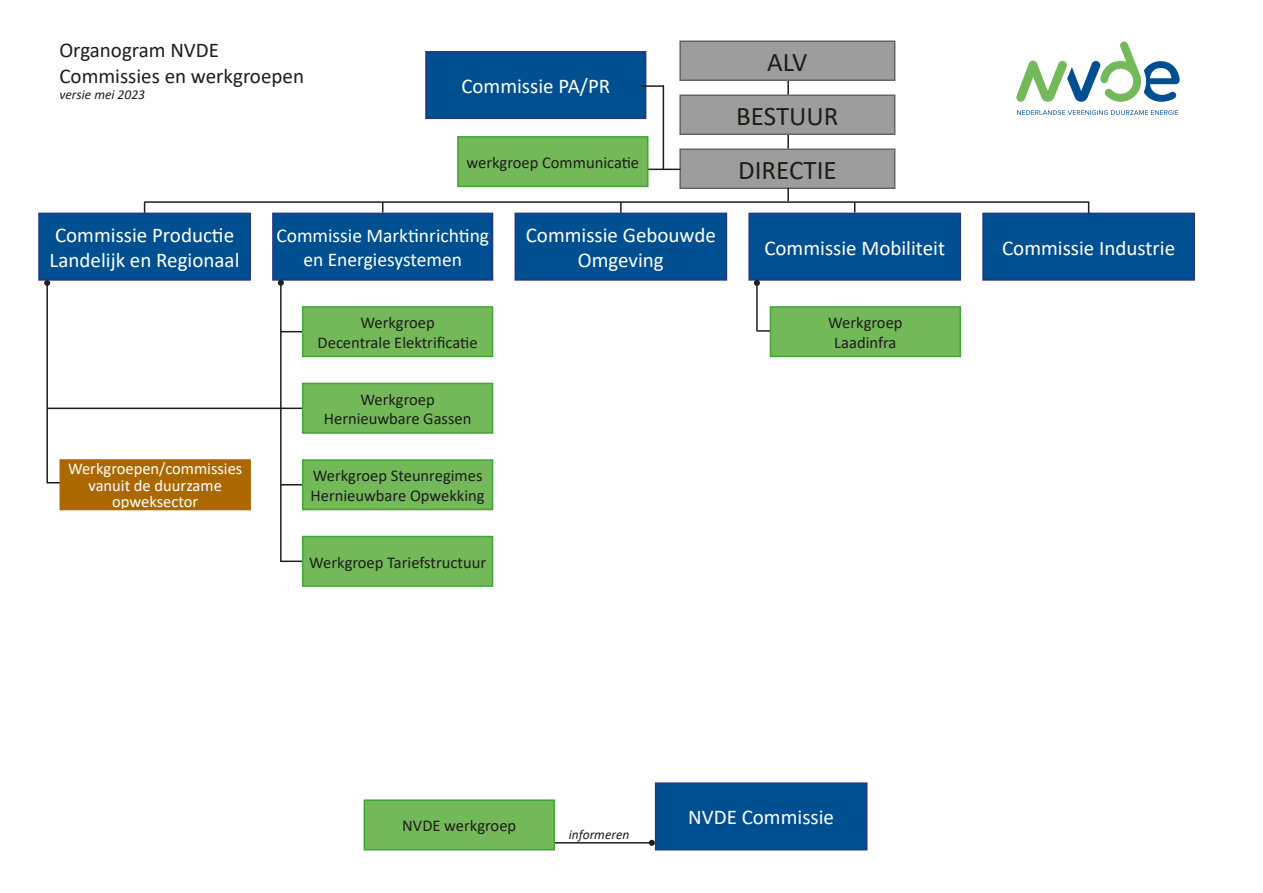
<style>
.page{position:relative;width:1263px;height:893px;background:#fff}
.page>*{position:absolute;margin:0;border:0;box-sizing:border-box;transform-origin:0 0}
.t1{font:27px "Calibri";color:#1d1d1b}
.t2{font:21px/25.2px "Calibri";color:#fff}
.t3{font:21px "Calibri";color:#1d1d1b}
.t4{font:19.5px/23.4px "Calibri";color:#fff;text-align:center}
.t5{font:16.5px/19.8px "Calibri";color:#1d1d1b}
.t6{font:16.5px/16.5px "Calibri";color:#fff;text-align:center}
.t7{font:italic 13.5px "Calibri";color:#1d1d1b}
</style>
<div class="page">
<svg style="left:281px;top:561px;width:21px;height:1px"></svg>
<hr style="left:758px;top:330px;width:25px;height:2px;background:#1d1d1b">
<svg style="left:282px;top:484px;width:20px;height:1px"></svg>
<hr style="left:48px;top:408px;width:258px;height:1px;background:#1d1d1b">
<svg style="left:282px;top:331px;width:20px;height:1px"></svg>
<div style="left:680px;top:41px;width:215px;height:39px;background:#9d9d9d"></div>
<div style="left:679px;top:40px;width:216px;height:41px;border:2px solid #646463"></div>
<svg style="left:1017px;top:110px;width:161px;height:5px"></svg>
<svg style="left:1016px;top:41px;width:164px;height:61px"></svg>
<div style="left:680px;top:95px;width:215px;height:39px;background:#9d9d9d"></div>
<div style="left:679px;top:94px;width:216px;height:41px;border:2px solid #646463"></div>
<div style="left:680px;top:149px;width:215px;height:39px;background:#9d9d9d"></div>
<div style="left:679px;top:148px;width:216px;height:41px;border:2px solid #646463"></div>
<div style="left:273px;top:213px;width:219px;height:67px;background:#005091"></div>
<div style="left:272px;top:213px;width:221px;height:68px;border:2px solid #283583"></div>
<div style="left:303px;top:383px;width:189px;height:50px;background:#74b959"></div>
<div style="left:302px;top:383px;width:191px;height:51px;border:2px solid #3fa535"></div>
<div style="left:303px;top:460px;width:189px;height:49px;background:#74b959"></div>
<div style="left:302px;top:459px;width:191px;height:51px;border:2px solid #3fa535"></div>
<svg style="left:787px;top:81px;width:2px;height:14px"></svg>
<svg style="left:787px;top:135px;width:2px;height:14px"></svg>
<svg style="left:787px;top:188px;width:2px;height:13px"></svg>
<hr style="left:145px;top:201px;width:943px;height:2px;background:#1d1d1b">
<svg style="left:620px;top:202px;width:2px;height:11px"></svg>
<div style="left:426px;top:52px;width:220px;height:66px;background:#005091"></div>
<div style="left:425px;top:51px;width:221px;height:68px;border:2px solid #283583"></div>
<hr style="left:641px;top:85px;width:22px;height:2px;background:#1d1d1b">
<hr style="left:663px;top:86px;width:1px;height:83px;background:#1d1d1b">
<hr style="left:643px;top:169px;width:37px;height:1px;background:#1d1d1b">
<div style="left:656px;top:783px;width:211px;height:67px;background:#005091"></div>
<div style="left:655px;top:782px;width:212px;height:68px;border:2px solid #283583"></div>
<div style="left:303px;top:307px;width:189px;height:49px;background:#74b959"></div>
<div style="left:302px;top:306px;width:191px;height:51px;border:2px solid #3fa535"></div>
<div style="left:303px;top:536px;width:189px;height:50px;background:#74b959"></div>
<div style="left:302px;top:536px;width:191px;height:51px;border:2px solid #3fa535"></div>
<div style="left:770px;top:307px;width:190px;height:49px;background:#74b959"></div>
<div style="left:770px;top:306px;width:191px;height:51px;border:2px solid #3fa535"></div>
<div style="left:458px;top:137px;width:190px;height:49px;background:#74b959"></div>
<div style="left:457px;top:136px;width:191px;height:51px;border:2px solid #3fa535"></div>
<div style="left:983px;top:213px;width:211px;height:67px;background:#005091"></div>
<div style="left:982px;top:213px;width:213px;height:68px;border:2px solid #283583"></div>
<div style="left:749px;top:213px;width:211px;height:67px;background:#005091"></div>
<div style="left:748px;top:213px;width:213px;height:68px;border:2px solid #283583"></div>
<hr style="left:46px;top:283px;width:2px;height:200px;background:#1d1d1b">
<svg style="left:44px;top:281px;width:6px;height:5px"></svg>
<hr style="left:555px;top:842px;width:97px;height:1px;background:#1d1d1b">
<svg style="left:649px;top:840px;width:6px;height:6px"></svg>
<div style="left:364px;top:800px;width:190px;height:50px;background:#74b959"></div>
<div style="left:364px;top:799px;width:191px;height:51px;border:2px solid #3fa535"></div>
<hr style="left:756px;top:283px;width:2px;height:48px;background:#1d1d1b">
<svg style="left:754px;top:280px;width:6px;height:6px"></svg>
<hr style="left:280px;top:283px;width:2px;height:278px;background:#1d1d1b">
<svg style="left:278px;top:280px;width:6px;height:6px"></svg>
<svg style="left:48px;top:482px;width:12px;height:1px"></svg>
<div style="left:60px;top:460px;width:190px;height:49px;background:#ab6800"></div>
<div style="left:60px;top:459px;width:191px;height:51px;border:2px solid #ab6800"></div>
<hr style="left:144px;top:202px;width:1px;height:41px;background:#1d1d1b">
<div style="left:39px;top:213px;width:211px;height:67px;background:#005091"></div>
<div style="left:38px;top:213px;width:213px;height:68px;border:2px solid #283583"></div>
<div style="left:515px;top:213px;width:211px;height:67px;background:#005091"></div>
<div style="left:514px;top:213px;width:213px;height:68px;border:2px solid #283583"></div>
<p class="t3" style="left:59px;top:36px;width:161px">Organogram NVDE</p>
<p class="t3" style="left:59px;top:61px;width:246px">Commissies en werkgroepen</p>
<p class="t7" style="left:59px;top:85px;width:87px">versie mei 2023</p>
<p class="t2" style="left:461px;top:73px;width:150px">Commissie PA/PR</p>
<p class="t5" style="left:466px;top:152px;width:174px">werkgroep Communicatie</p>
<p class="t2" style="left:50px;top:222px;width:191px">Commissie Productie<br>Landelijk en Regionaal</p>
<p class="t2" style="left:526px;top:222px;width:192px;text-align:center">Commissie Gebouwde<br>Omgeving</p>
<p class="t4" style="left:276px;top:224px;width:214px">Commissie Marktinrichting en Energiesystemen</p>
<p class="t5" style="left:360px;top:312px;width:76px">Werkgroep</p>
<p class="t5" style="left:318px;top:332px;width:161px">Decentrale Elektrificatie</p>
<p class="t6" style="left:68px;top:460px;width:176px">Werkgroepen/commissies vanuit de duurzame opweksector</p>
<p class="t5" style="left:360px;top:389px;width:76px">Werkgroep</p>
<p class="t5" style="left:324px;top:408px;width:149px">Hernieuwbare Gassen</p>
<p class="t5" style="left:311px;top:465px;width:176px">Werkgroep Steunregimes<br>Hernieuwbare Opwekking</p>
<p class="t5" style="left:309px;top:552px;width:178px">Werkgroep Tariefstructuur</p>
<p class="t1" style="left:767px;top:43px;width:42px">ALV</p>
<p class="t1" style="left:736px;top:97px;width:104px">BESTUUR</p>
<p class="t1" style="left:738px;top:151px;width:100px">DIRECTIE</p>
<p class="t2" style="left:764px;top:234px;width:182px">Commissie Mobiliteit</p>
<p class="t2" style="left:1002px;top:234px;width:175px">Commissie Industrie</p>
<p class="t5" style="left:828px;top:312px;width:76px">Werkgroep</p>
<p class="t5" style="left:834px;top:332px;width:64px">Laadinfra</p>
<p class="t5" style="left:402px;top:815px;width:115px">NVDE werkgroep</p>
<p class="t7" style="left:569px;top:825px;width:62px">informeren</p>
<p class="t2" style="left:688px;top:804px;width:147px">NVDE Commissie</p>
</div>
